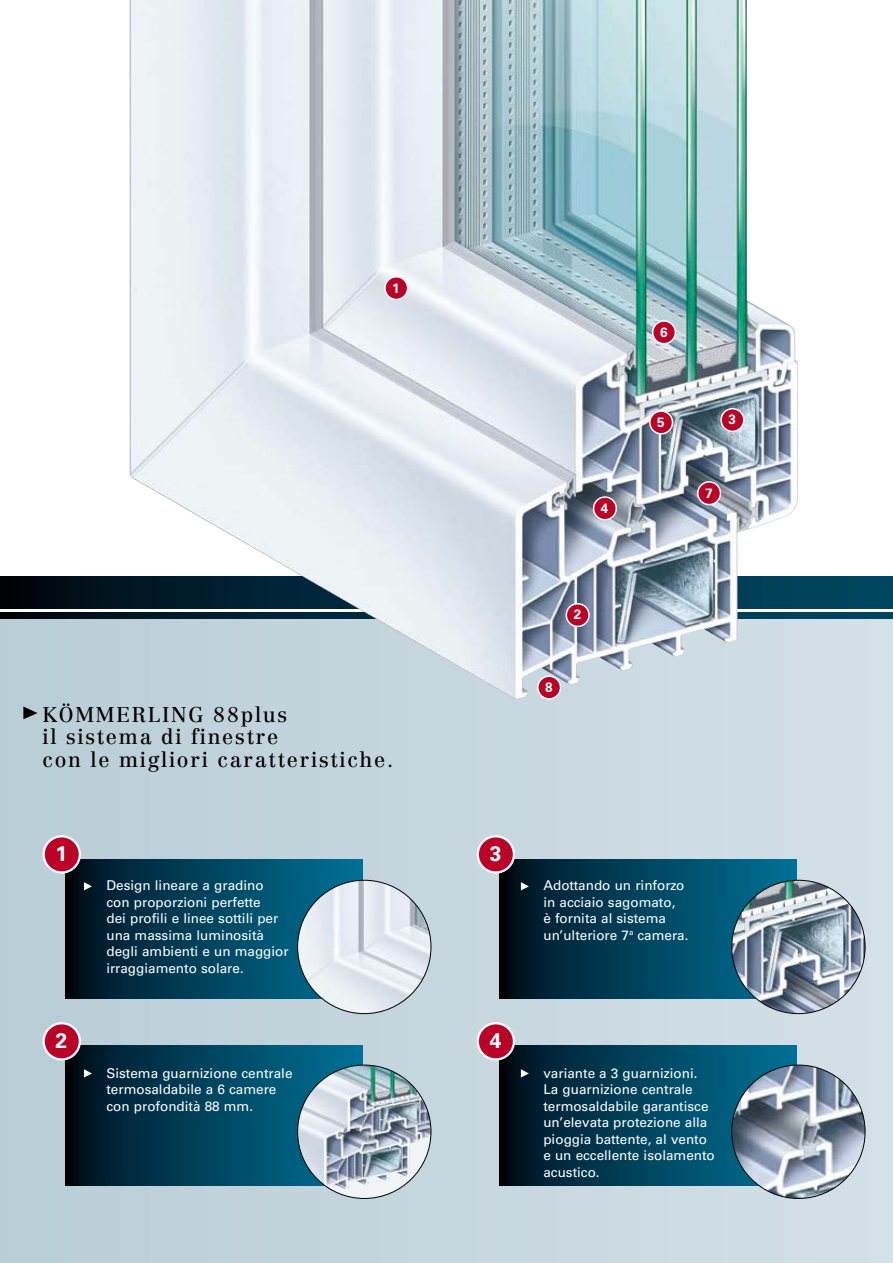
<style>
.page{position:relative;width:893px;height:1263px;background:#fff}
.page>*{position:absolute;margin:0;border:0;box-sizing:border-box;transform-origin:0 0}
.t1{font:21px/22.5px "Centennial LT Std";letter-spacing:.08em;color:#000}
.t2{font:700 21px "Univers";color:#fff}
.t3{font:13.5px/16.5px "Univers";color:#fff}
.t4{font:700 13.5px "Univers";color:#fff}
</style>
<div class="page">
<div style="left:0;top:617px;width:893px;height:646px;background:linear-gradient(to right,#b8ccd6,#d2dee5)"></div>
<svg style="left:66px;top:859px;width:297px;height:139px;background:#003b53"></svg>
<svg style="left:0;top:612px;width:893px;height:7px;background:#002333"></svg>
<svg style="left:0;top:576px;width:893px;height:32px;background:#002333"></svg>
<img style="left:298px;top:880px;width:133px;height:133px">
<div style="left:44px;top:836px;width:36px;height:36px;background:#ba0326;border-radius:50%"></div>
<div style="left:43px;top:835px;width:38px;height:39px;border:2px solid #fff;border-radius:50%"></div>
<svg style="left:66px;top:1046px;width:297px;height:139px;background:#003951"></svg>
<div style="left:44px;top:1023px;width:36px;height:36px;background:#ba0326;border-radius:50%"></div>
<div style="left:43px;top:1022px;width:38px;height:38px;border:2px solid #fff;border-radius:50%"></div>
<img style="left:129px;top:0;width:669px;height:699px">
<div style="left:385px;top:277px;width:23px;height:22px;background:#ba0326;border-radius:50%"></div>
<div style="left:384px;top:276px;width:24px;height:24px;border:2px solid #fff;border-radius:50%"></div>
<div style="left:566px;top:604px;width:23px;height:22px;background:#ba0326;border-radius:50%"></div>
<div style="left:566px;top:603px;width:24px;height:24px;border:2px solid #fff;border-radius:50%"></div>
<div style="left:721px;top:409px;width:23px;height:22px;background:#ba0326;border-radius:50%"></div>
<div style="left:720px;top:408px;width:24px;height:24px;border:2px solid #fff;border-radius:50%"></div>
<div style="left:594px;top:497px;width:22px;height:23px;background:#ba0326;border-radius:50%"></div>
<div style="left:593px;top:496px;width:24px;height:24px;border:2px solid #fff;border-radius:50%"></div>
<div style="left:650px;top:411px;width:22px;height:23px;background:#ba0326;border-radius:50%"></div>
<div style="left:649px;top:410px;width:24px;height:24px;border:2px solid #fff;border-radius:50%"></div>
<div style="left:653px;top:321px;width:22px;height:23px;background:#ba0326;border-radius:50%"></div>
<div style="left:652px;top:320px;width:24px;height:24px;border:2px solid #fff;border-radius:50%"></div>
<div style="left:698px;top:482px;width:22px;height:23px;background:#ba0326;border-radius:50%"></div>
<div style="left:697px;top:481px;width:24px;height:24px;border:2px solid #fff;border-radius:50%"></div>
<div style="left:538px;top:676px;width:22px;height:23px;background:#ba0326;border-radius:50%"></div>
<div style="left:537px;top:675px;width:24px;height:25px;border:2px solid #fff;border-radius:50%"></div>
<img style="left:298px;top:1065px;width:133px;height:128px">
<svg style="left:500px;top:859px;width:297px;height:139px;background:#003b53"></svg>
<img style="left:732px;top:880px;width:133px;height:133px">
<div style="left:478px;top:836px;width:36px;height:36px;background:#ba0326;border-radius:50%"></div>
<div style="left:477px;top:835px;width:38px;height:39px;border:2px solid #fff;border-radius:50%"></div>
<svg style="left:500px;top:1046px;width:297px;height:139px;background:#003c54"></svg>
<div style="left:478px;top:1023px;width:36px;height:36px;background:#ba0326;border-radius:50%"></div>
<div style="left:477px;top:1022px;width:38px;height:38px;border:2px solid #fff;border-radius:50%"></div>
<img style="left:732px;top:1065px;width:133px;height:133px;border-radius:50%">
<svg style="left:23px;top:706px;width:15px;height:13px"></svg>
<svg style="left:84px;top:882px;width:8px;height:8px"></svg>
<svg style="left:521px;top:882px;width:8px;height:8px"></svg>
<svg style="left:84px;top:1069px;width:8px;height:8px"></svg>
<svg style="left:521px;top:1069px;width:8px;height:8px"></svg>
<p class="t4" style="left:392px;top:280px;width:9px">1</p>
<p class="t4" style="left:601px;top:500px;width:9px">4</p>
<p class="t4" style="left:660px;top:324px;width:9px">6</p>
<p class="t4" style="left:657px;top:414px;width:9px">5</p>
<p class="t4" style="left:728px;top:412px;width:9px">3</p>
<p class="t4" style="left:705px;top:485px;width:9px">7</p>
<h1 class="t1" style="left:43px;top:703px;width:352px">KÖMMERLING 88plus<br>il sistema di finestre<br>con le migliori caratteristiche.</h1>
<h1 class="t2" style="left:56px;top:841px;width:13px">1</h1>
<p class="t4" style="left:574px;top:607px;width:9px">2</p>
<p class="t4" style="left:545px;top:679px;width:9px">8</p>
<h1 class="t2" style="left:490px;top:841px;width:13px">3</h1>
<h1 class="t2" style="left:56px;top:1028px;width:13px">2</h1>
<p class="t3" style="left:106px;top:877px;width:184px">Design lineare a gradino con proporzioni perfette<br>dei profili e linee sottili per una massima luminosità degli ambienti e un maggior irraggiamento solare.</p>
<p class="t3" style="left:543px;top:877px;width:147px">Adottando un rinforzo in acciaio sagomato,<br>è fornita al sistema un’ulteriore 7<sup>a</sup> camera.</p>
<h1 class="t2" style="left:490px;top:1028px;width:13px">4</h1>
<p class="t3" style="left:106px;top:1064px;width:188px">Sistema guarnizione centrale termosaldabile a 6 camere con profondità 88 mm.</p>
<p class="t3" style="left:543px;top:1064px;width:173px">variante a 3 guarnizioni.<br>La guarnizione centrale termosaldabile garantisce un’elevata protezione alla pioggia battente, al vento e un eccellente isolamento acustico.</p>
</div>
